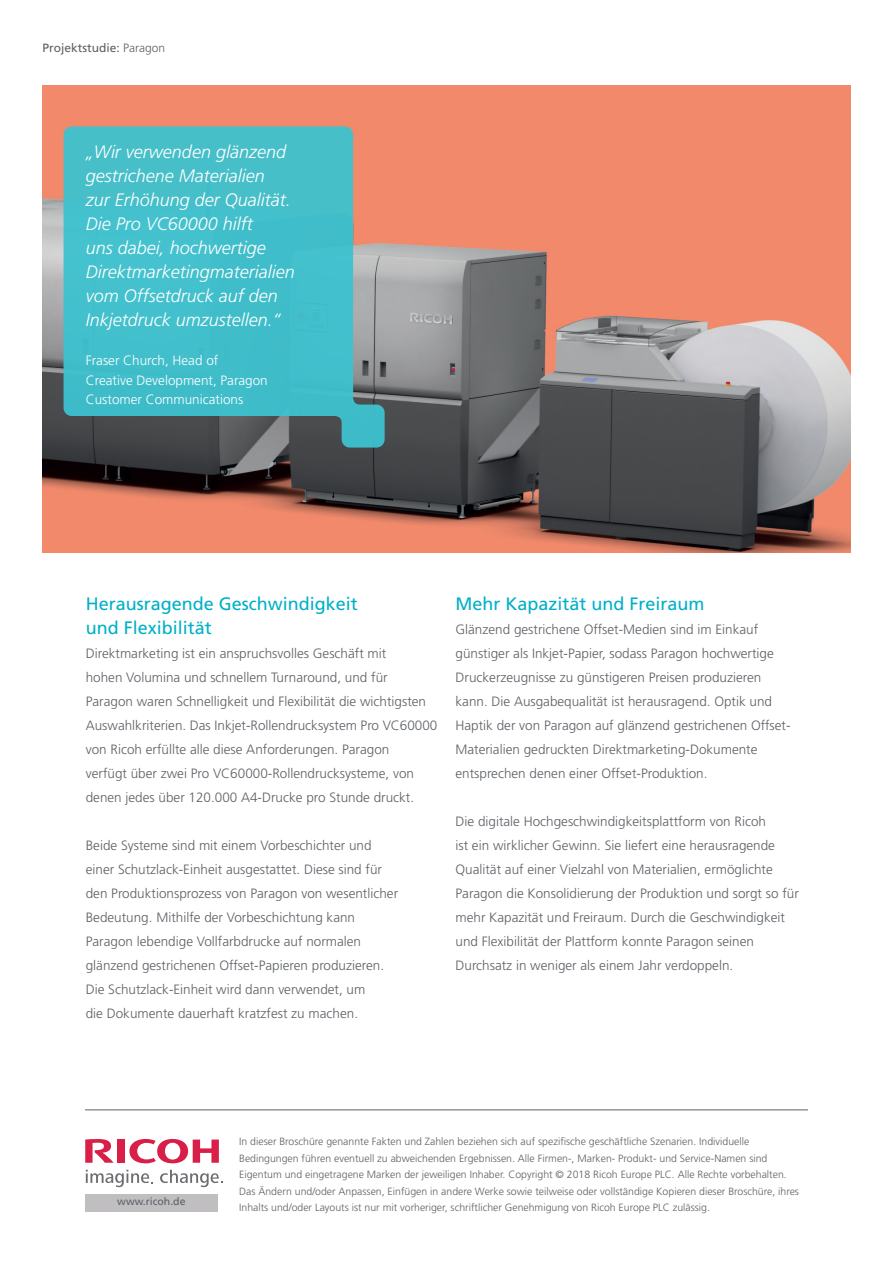
<style>
.page{position:relative;width:893px;height:1263px;background:#fff}
.page>*{position:absolute;margin:0;border:0;box-sizing:border-box;transform-origin:0 0}
.t1{font:italic 300 18px/24px "Frutiger LT Std";color:#fff}
.t2{font:18px/24px "Frutiger LT Std";color:#00b0c7}
.t3{font:300 13.5px/24px "Frutiger LT Std";color:#5c6065}
.t4{font:300 13.5px/19.5px "Frutiger LT Std";color:#fff}
.t5{font:12px "Frutiger LT Std";color:#5c6065}
.t6{font:300 10.5px/16.5px "Frutiger LT Std";color:#5c6065}
.t7{font:10.5px "Frutiger LT Std";color:#5c6065}
.s1{font-weight:300}
</style>
<div class="page">
<svg style="left:129px;top:1139px;width:90px;height:24px"></svg>
<div style="left:117px;top:1139px;width:8px;height:24px;background:#d91e47"></div>
<svg style="left:85px;top:1139px;width:29px;height:24px"></svg>
<svg style="left:86px;top:1170px;width:67px;height:18px"></svg>
<svg style="left:160px;top:1170px;width:63px;height:18px"></svg>
<div style="left:85px;top:1194px;width:133px;height:17px;background:#c0bec1"></div>
<hr style="left:85px;top:1109px;width:723px;height:1px;background:#5c6065">
<img style="left:43px;top:85px;width:807px;height:468px">
<svg style="left:64px;top:126px;width:321px;height:321px;background:#4eb1ba"></svg>
<p class="t5" style="left:43px;top:40px;width:124px">Projektstudie: <span class="s1">Paragon</span></p>
<p class="t1" style="left:86px;top:140px;width:210px">„Wir verwenden glänzend gestrichene Materialien<br>zur Erhöhung der Qualität.<br>Die Pro VC60000 hilft<br>uns dabei, hochwertige<br>Direktmarketingmaterialien vom Offsetdruck auf den<br>Inkjetdruck umzustellen.“</p>
<p class="t4" style="left:86px;top:351px;width:184px">Fraser Church, Head of<br>Creative Development, Paragon<br>Customer Communications</p>
<p class="t2" style="left:86px;top:592px;width:274px">Herausragende Geschwindigkeit und Flexibilität</p>
<p class="t3" style="left:86px;top:641px;width:353px">Direktmarketing ist ein anspruchsvolles Geschäft mit<br>hohen Volumina und schnellem Turnaround, und für Paragon waren Schnelligkeit und Flexibilität die wichtigsten Auswahlkriterien. Das Inkjet-Rollendrucksystem Pro VC60000 von Ricoh erfüllte alle diese Anforderungen. Paragon<br>verfügt über zwei Pro VC60000-Rollendrucksysteme, von denen jedes über 120.000 A4-Drucke pro Stunde druckt.</p>
<p class="t3" style="left:86px;top:833px;width:314px">Beide Systeme sind mit einem Vorbeschichter und einer Schutzlack-Einheit ausgestattet. Diese sind für den Produktionsprozess von Paragon von wesentlicher Bedeutung. Mithilfe der Vorbeschichtung kann Paragon lebendige Vollfarbdrucke auf normalen glänzend gestrichenen Offset-Papieren produzieren.<br>Die Schutzlack-Einheit wird dann verwendet, um<br>die Dokumente dauerhaft kratzfest zu machen.</p>
<p class="t2" style="left:455px;top:592px;width:251px">Mehr Kapazität und Freiraum</p>
<p class="t3" style="left:455px;top:617px;width:337px">Glänzend gestrichene Offset-Medien sind im Einkauf günstiger als Inkjet-Papier, sodass Paragon hochwertige Druckerzeugnisse zu günstigeren Preisen produzieren kann. Die Ausgabequalität ist herausragend. Optik und Haptik der von Paragon auf glänzend gestrichenen Offset-Materialien gedruckten Direktmarketing-Dokumente entsprechen denen einer Offset-Produktion.</p>
<p class="t3" style="left:455px;top:809px;width:345px">Die digitale Hochgeschwindigkeitsplattform von Ricoh<br>ist ein wirklicher Gewinn. Sie liefert eine herausragende Qualität auf einer Vielzahl von Materialien, ermöglichte Paragon die Konsolidierung der Produktion und sorgt so für mehr Kapazität und Freiraum. Durch die Geschwindigkeit und Flexibilität der Plattform konnte Paragon seinen Durchsatz in weniger als einem Jahr verdoppeln.</p>
<p class="t7" style="left:117px;top:1195px;width:70px">www.ricoh.de</p>
<p class="t6" style="left:239px;top:1134px;width:561px">In dieser Broschüre genannte Fakten und Zahlen beziehen sich auf spezifische geschäftliche Szenarien. Individuelle Bedingungen führen eventuell zu abweichenden Ergebnissen. Alle Firmen-, Marken- Produkt- und Service-Namen sind Eigentum und eingetragene Marken der jeweiligen Inhaber. Copyright © 2018 Ricoh Europe PLC. Alle Rechte vorbehalten.<br>Das Ändern und/oder Anpassen, Einfügen in andere Werke sowie teilweise oder vollständige Kopieren dieser Broschüre, ihres Inhalts und/oder Layouts ist nur mit vorheriger, schriftlicher Genehmigung von Ricoh Europe PLC zulässig.</p>
</div>
